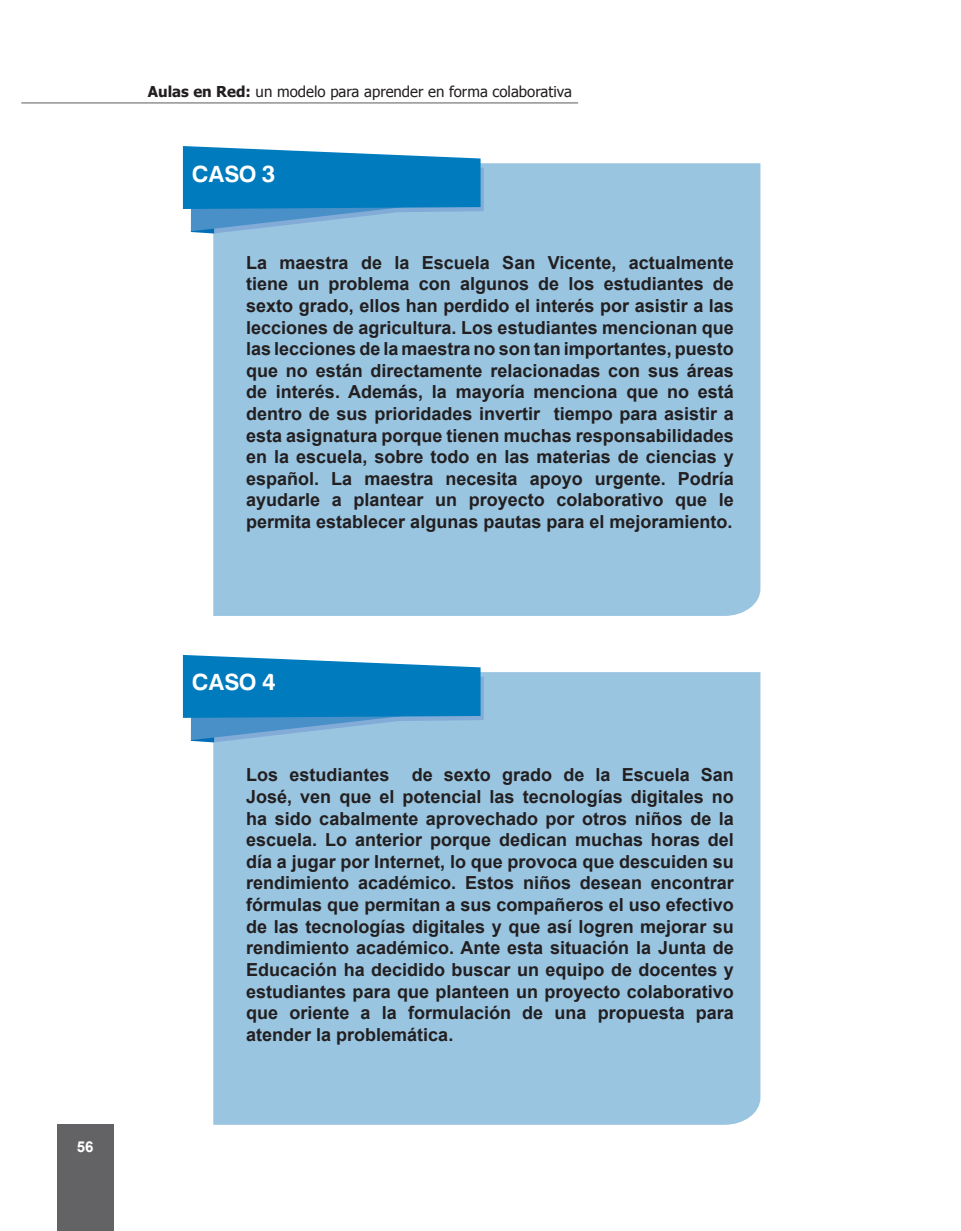
<style>
.page{position:relative;width:961px;height:1231px;background:#fff}
.page>*{position:absolute;margin:0;border:0;box-sizing:border-box;transform-origin:0 0}
.t1{font:24px "Harabara";letter-spacing:.025em;color:#fff}
.t2{font:700 18px/21.6px "Arial";color:#231f20;text-align:justify}
.t3{font:15px "Tahoma";color:#231f20}
.t4{font:700 15px "Arial";color:#fff}
.s1{font-weight:700}
</style>
<div class="page">
<hr style="left:21px;top:102px;width:557px;height:1px;background:#6c6d70">
<div style="left:57px;top:1124px;width:57px;height:107px;background:#636366"></div>
<div style="left:213px;top:163px;width:547px;height:453px;background:#99c5e1"></div>
<svg style="left:183px;top:146px;width:301px;height:87px;background:#3795ca"></svg>
<div style="left:213px;top:672px;width:547px;height:452px;background:#99c5e1"></div>
<svg style="left:183px;top:655px;width:301px;height:87px;background:#3795ca"></svg>
<p class="t3" style="left:148px;top:81px;width:425px"><span class="s1">Aulas en Red:</span> un modelo para aprender en forma colaborativa</p>
<p class="t1" style="left:193px;top:161px;width:83px">CASO 3</p>
<p class="t2" style="left:246px;top:252px;width:489px">La maestra de la Escuela San Vicente, actualmente tiene un problema con algunos de los estudiantes de sexto grado, ellos han perdido el interés por asistir a las lecciones de agricultura. Los estudiantes mencionan que las lecciones de la maestra no son tan importantes, puesto que no están directamente relacionadas con sus áreas de interés. Además, la mayoría menciona que no está dentro de sus prioridades invertir tiempo para asistir a esta asignatura porque tienen muchas responsabilidades en la escuela, sobre todo en las materias de ciencias y español. La maestra necesita apoyo urgente. Podría ayudarle a plantear un proyecto colaborativo que le permita establecer algunas pautas para el mejoramiento.</p>
<p class="t4" style="left:77px;top:1136px;width:18px">56</p>
<p class="t1" style="left:193px;top:669px;width:84px">CASO 4</p>
<p class="t2" style="left:246px;top:765px;width:489px">Los estudiantes de sexto grado de la Escuela San José, ven que el potencial las tecnologías digitales no ha sido cabalmente aprovechado por otros niños de la escuela. Lo anterior porque dedican muchas horas del día a jugar por Internet, lo que provoca que descuiden su rendimiento académico. Estos niños desean encontrar fórmulas que permitan a sus compañeros el uso efectivo de las tecnologías digitales y que así logren mejorar su rendimiento académico. Ante esta situación la Junta de Educación ha decidido buscar un equipo de docentes y estudiantes para que planteen un proyecto colaborativo que oriente a la formulación de una propuesta para atender la problemática.</p>
</div>
